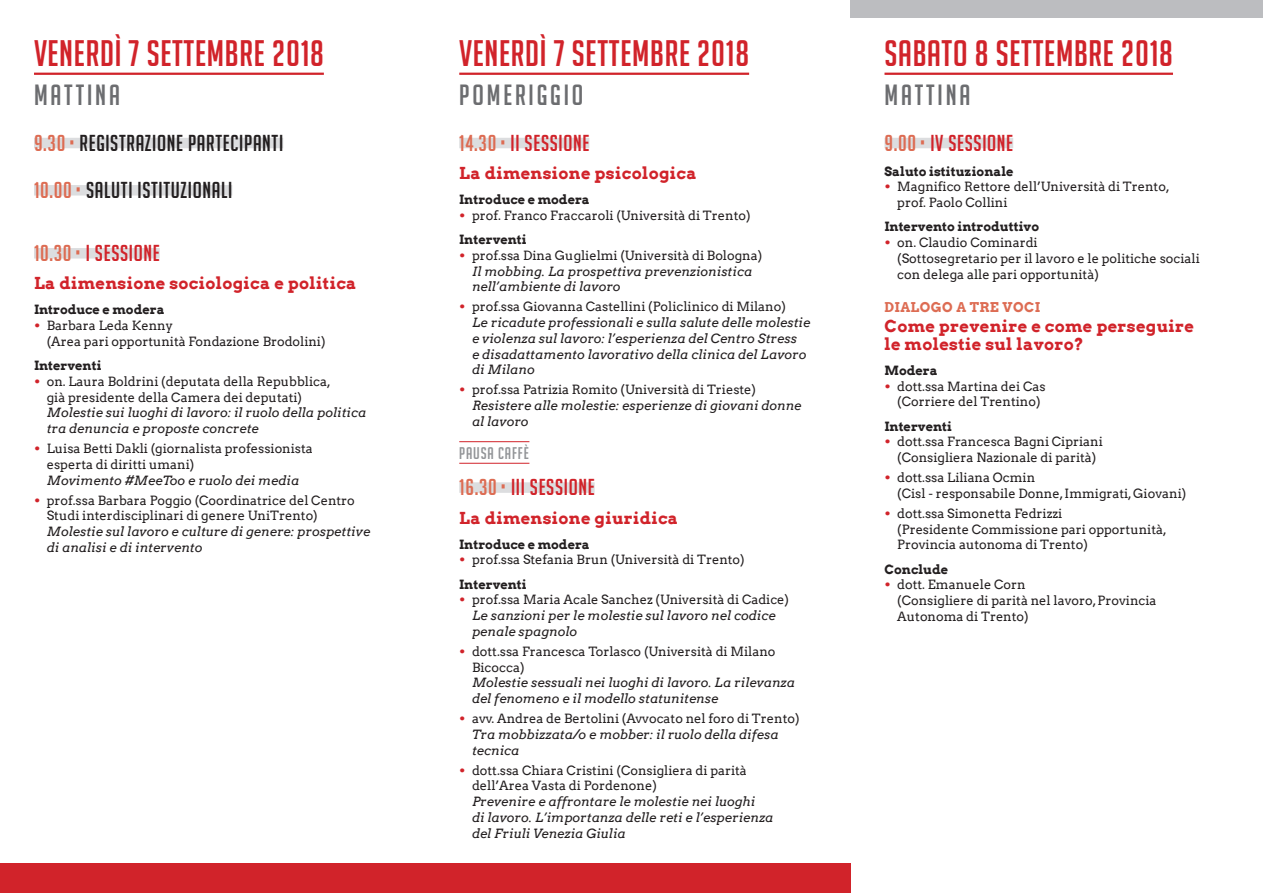
<style>
.page{position:relative;width:1263px;height:893px;background:#fff}
.page>*{position:absolute;margin:0;border:0;box-sizing:border-box;transform-origin:0 0}
.t1{font:36px "Big Noodle Titling";letter-spacing:.02em;color:#d1232a}
.t2{font:28.5px "Big Noodle Titling";letter-spacing:.1em;color:#6c6d70}
.t3{font:22.5px "Big Noodle Titling";letter-spacing:.03em;color:#d1232a}
.t4{font:22.5px "Big Noodle Titling";letter-spacing:.03em;color:#231f20}
.t5{font:700 16.5px/18px "Arvo";letter-spacing:.02em;color:#d1232a}
.t6{font:16.5px "Big Noodle Titling";letter-spacing:.05em;color:#939598}
.t7{font:700 13.5px "Arvo";letter-spacing:.03em;color:#dd6c53}
.t8{font:12.75px/15.8px "Arvo";color:#231f20}
.t9{font:italic 12.75px/15.8px "Arvo";color:#231f20}
.t10{font:700 12.75px "Arvo";color:#231f20}
.s1{color:#dd6c53}
.s2{font-weight:700;color:#d1232a}
.s3{font-weight:700;font-style:normal;color:#d1232a}
.s4{font-style:normal}
</style>
<div class="page">
<hr style="left:34px;top:73px;width:290px;height:2px;background:#d1232a">
<hr style="left:884px;top:73px;width:289px;height:2px;background:#d1232a">
<hr style="left:459px;top:73px;width:290px;height:2px;background:#d1232a">
<div style="left:459px;top:138px;width:130px;height:10px;background:#dcdddf"></div>
<div style="left:459px;top:482px;width:136px;height:11px;background:#dcdddf"></div>
<div style="left:34px;top:138px;width:249px;height:10px;background:#dcdddf"></div>
<div style="left:34px;top:185px;width:198px;height:11px;background:#dcdddf"></div>
<div style="left:34px;top:248px;width:126px;height:11px;background:#dcdddf"></div>
<div style="left:884px;top:138px;width:129px;height:10px;background:#dcdddf"></div>
<hr style="left:459px;top:441px;width:70px;height:1px;background:#d1232a">
<hr style="left:459px;top:463px;width:70px;height:1px;background:#d1232a">
<div style="left:0;top:863px;width:850px;height:30px;background:#d1232a"></div>
<div style="left:850px;top:0;width:413px;height:17px;background:#bcbdc0"></div>
<p class="t1" style="left:34px;top:34px;width:291px">VENERDÌ 7 SETTEMBRE 2018</p>
<p class="t2" style="left:34px;top:80px;width:87px">MATTINA</p>
<p class="t4" style="left:34px;top:130px;width:251px"><span class="s1">9.30 •</span> REGISTRAZIONE PARTECIPANTI</p>
<p class="t4" style="left:34px;top:178px;width:200px"><span class="s1">10.00 •</span> SALUTI ISTITUZIONALI</p>
<p class="t3" style="left:34px;top:241px;width:127px"><span class="s1">10.30 •</span> I SESSIONE</p>
<p class="t5" style="left:34px;top:274px;width:324px">La dimensione sociologica e politica</p>
<p class="t10" style="left:34px;top:302px;width:132px">Introduce e modera</p>
<p class="t8" style="left:47px;top:318px;width:280px;text-indent:-13px"><span class="s2">•</span> Barbara Leda Kenny<br>(Area pari opportunità Fondazione Brodolini)</p>
<p class="t10" style="left:34px;top:357px;width:69px">Interventi</p>
<p class="t8" style="left:47px;top:373px;width:285px;text-indent:-13px"><span class="s2">•</span> on. Laura Boldrini (deputata della Repubblica, già presidente della Camera dei deputati)</p>
<p class="t9" style="left:47px;top:405px;width:321px">Molestie sui luoghi di lavoro: il ruolo della politica tra denuncia e proposte concrete</p>
<p class="t8" style="left:47px;top:441px;width:268px;text-indent:-13px"><span class="s2">•</span> Luisa Betti Dakli (giornalista professionista esperta di diritti umani)</p>
<p class="t9" style="left:47px;top:472px;width:254px">Movimento #MeeToo e ruolo dei media</p>
<p class="t8" style="left:47px;top:492px;width:310px;text-indent:-13px"><span class="s2">•</span> prof.ssa Barbara Poggio (Coordinatrice del Centro<br>Studi interdisciplinari di genere UniTrento)</p>
<p class="t9" style="left:47px;top:523px;width:325px">Molestie sul lavoro e culture di genere: prospettive di analisi e di intervento</p>
<p class="t1" style="left:459px;top:34px;width:291px">VENERDÌ 7 SETTEMBRE 2018</p>
<p class="t2" style="left:459px;top:80px;width:126px">POMERIGGIO</p>
<p class="t3" style="left:459px;top:130px;width:132px"><span class="s1">14.30 •</span> II SESSIONE</p>
<p class="t5" style="left:459px;top:164px;width:239px">La dimensione psicologica</p>
<p class="t10" style="left:459px;top:191px;width:132px">Introduce e modera</p>
<p class="t8" style="left:459px;top:207px;width:293px"><span class="s2">•</span> prof. Franco Fraccaroli (Università di Trento)</p>
<p class="t10" style="left:459px;top:231px;width:69px">Interventi</p>
<p class="t9" style="left:472px;top:247px;width:292px;text-indent:-13px"><span class="s3">•</span> <span class="s4">prof.ssa Dina Guglielmi (Università di Bologna)<br></span>Il mobbing. La prospettiva prevenzionistica nell’ambiente di lavoro</p>
<p class="t9" style="left:472px;top:299px;width:340px;text-indent:-13px"><span class="s3">•</span> <span class="s4">prof.ssa Giovanna Castellini (Policlinico di Milano)<br></span>Le ricadute professionali e sulla salute delle molestie e violenza sul lavoro: l’esperienza del Centro Stress<br>e disadattamento lavorativo della clinica del Lavoro di Milano</p>
<p class="t9" style="left:472px;top:382px;width:331px;text-indent:-13px"><span class="s3">•</span> <span class="s4">prof.ssa Patrizia Romito (Università di Trieste)<br></span>Resistere alle molestie: esperienze di giovani donne al lavoro</p>
<p class="t6" style="left:459px;top:444px;width:71px">PAUSA CAFFÈ</p>
<p class="t3" style="left:459px;top:475px;width:137px"><span class="s1">16.30 •</span> III SESSIONE</p>
<p class="t5" style="left:459px;top:508px;width:220px">La dimensione giuridica</p>
<p class="t10" style="left:459px;top:536px;width:132px">Introduce e modera</p>
<p class="t8" style="left:459px;top:552px;width:287px"><span class="s2">•</span> prof.ssa Stefania Brun (Università di Trento)</p>
<p class="t10" style="left:459px;top:576px;width:69px">Interventi</p>
<p class="t8" style="left:459px;top:592px;width:331px"><span class="s2">•</span> prof.ssa Maria Acale Sanchez (Università di Cadice)</p>
<p class="t9" style="left:472px;top:607px;width:305px">Le sanzioni per le molestie sul lavoro nel codice penale spagnolo</p>
<p class="t8" style="left:472px;top:643px;width:305px;text-indent:-13px"><span class="s2">•</span> dott.ssa Francesca Torlasco (Università di Milano<br>Bicocca)</p>
<p class="t9" style="left:472px;top:675px;width:324px">Molestie sessuali nei luoghi di lavoro. La rilevanza del fenomeno e il modello statunitense</p>
<p class="t8" style="left:459px;top:711px;width:342px"><span class="s2">•</span> avv. Andrea de Bertolini (Avvocato nel foro di Trento)</p>
<p class="t9" style="left:472px;top:726px;width:308px">Tra mobbizzata/o e mobber: il ruolo della difesa tecnica</p>
<p class="t8" style="left:472px;top:762px;width:276px;text-indent:-13px"><span class="s2">•</span> dott.ssa Chiara Cristini (Consigliera di parità dell’Area Vasta di Pordenone)</p>
<p class="t9" style="left:472px;top:793px;width:303px">Prevenire e affrontare le molestie nei luoghi<br>di lavoro. L’importanza delle reti e l’esperienza del Friuli Venezia Giulia</p>
<p class="t1" style="left:884px;top:34px;width:290px">SABATO 8 SETTEMBRE 2018</p>
<p class="t2" style="left:884px;top:80px;width:87px">MATTINA</p>
<p class="t3" style="left:884px;top:130px;width:130px"><span class="s1">9.00 •</span> IV SESSIONE</p>
<p class="t10" style="left:884px;top:163px;width:131px">Saluto istituzionale</p>
<p class="t8" style="left:897px;top:179px;width:274px;text-indent:-13px"><span class="s2">•</span> Magnifico Rettore dell’Università di Trento, prof. Paolo Collini</p>
<p class="t10" style="left:884px;top:219px;width:156px">Intervento introduttivo</p>
<p class="t8" style="left:897px;top:235px;width:304px;text-indent:-13px"><span class="s2">•</span> on. Claudio Cominardi<br>(Sottosegretario per il lavoro e le politiche sociali con delega alle pari opportunità)</p>
<p class="t7" style="left:884px;top:299px;width:157px">DIALOGO A TRE VOCI</p>
<p class="t5" style="left:884px;top:317px;width:311px">Come prevenire e come perseguire le molestie sul lavoro?</p>
<p class="t10" style="left:884px;top:362px;width:55px">Modera</p>
<p class="t8" style="left:897px;top:378px;width:150px;text-indent:-13px"><span class="s2">•</span> dott.ssa Martina dei Cas (Corriere del Trentino)</p>
<p class="t10" style="left:884px;top:418px;width:69px">Interventi</p>
<p class="t8" style="left:884px;top:434px;width:220px;text-align:center"><span class="s2">•</span> dott.ssa Francesca Bagni Cipriani (Consigliera Nazionale di parità)</p>
<p class="t8" style="left:897px;top:470px;width:290px;text-indent:-13px"><span class="s2">•</span> dott.ssa Liliana Ocmin<br>(Cisl - responsabile Donne, Immigrati, Giovani)</p>
<p class="t8" style="left:897px;top:505px;width:271px;text-indent:-13px"><span class="s2">•</span> dott.ssa Simonetta Fedrizzi<br>(Presidente Commissione pari opportunità,<br>Provincia autonoma di Trento)</p>
<p class="t10" style="left:884px;top:561px;width:65px">Conclude</p>
<p class="t8" style="left:897px;top:577px;width:261px;text-indent:-13px"><span class="s2">•</span> dott. Emanuele Corn<br>(Consigliere di parità nel lavoro, Provincia<br>Autonoma di Trento)</p>
</div>
